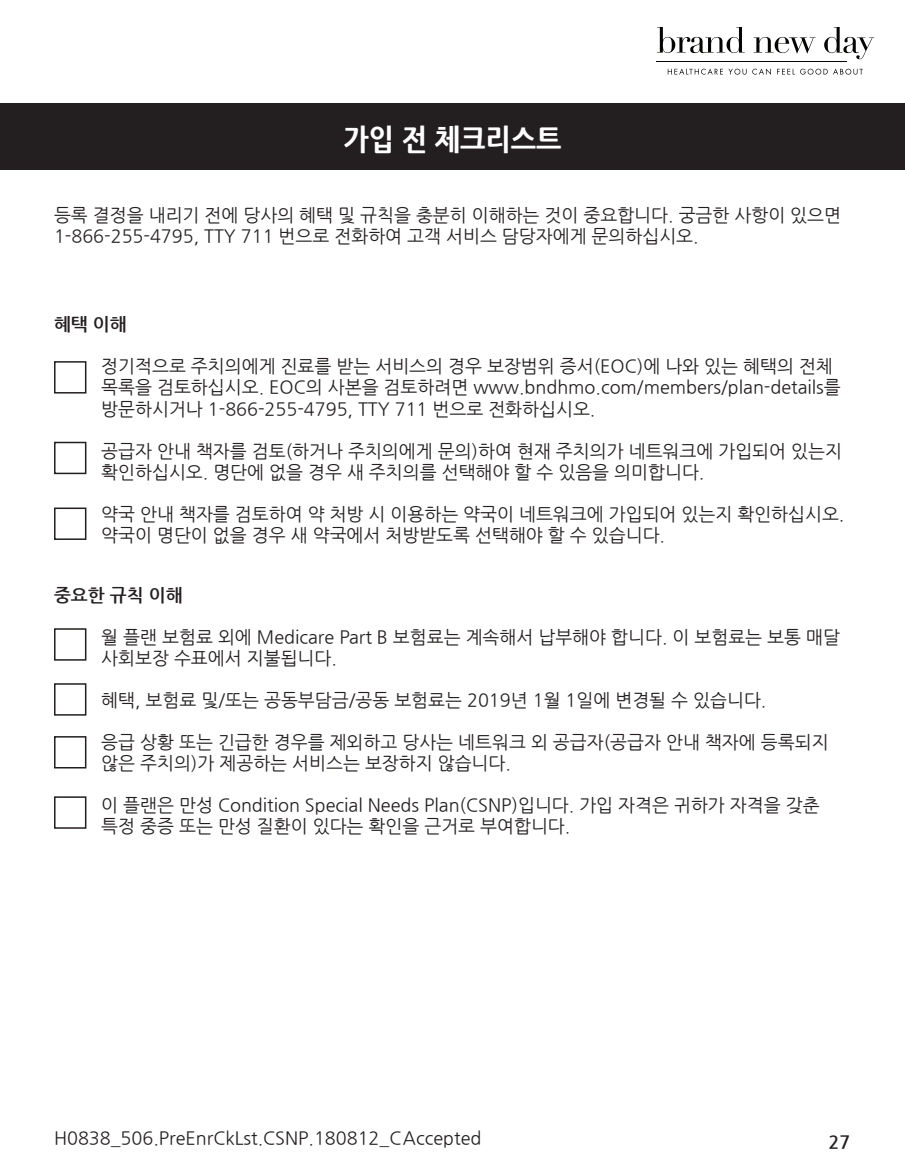
<style>
.page{position:relative;width:905px;height:1175px;background:#fff}
.page>*{position:absolute;margin:0;border:0;box-sizing:border-box;transform-origin:0 0}
.Centered_Body{font:800 30px "Nanum Gothic";color:#fff;scale:.9 1}
.t1{font:18px/21px "Nanum Gothic";color:#231f20}
.t2{font:700 18px "Nanum Gothic";color:#231f20}
</style>
<div class="page">
<div style="left:54px;top:361px;width:32px;height:32px;border:2px solid #231f20"></div>
<div style="left:54px;top:628px;width:32px;height:32px;border:2px solid #231f20"></div>
<div style="left:54px;top:442px;width:32px;height:32px;border:2px solid #231f20"></div>
<div style="left:54px;top:736px;width:32px;height:32px;border:2px solid #231f20"></div>
<div style="left:54px;top:683px;width:32px;height:32px;border:2px solid #231f20"></div>
<div style="left:54px;top:507px;width:32px;height:33px;border:2px solid #231f20"></div>
<div style="left:54px;top:796px;width:32px;height:32px;border:2px solid #231f20"></div>
<div style="left:0;top:103px;width:904px;height:67px;background:#231f20"></div>
<svg style="left:657px;top:27px;width:87px;height:26px"></svg>
<svg style="left:753px;top:37px;width:62px;height:17px"></svg>
<svg style="left:824px;top:27px;width:50px;height:32px"></svg>
<hr style="left:656px;top:61px;width:191px;height:1px;background:#040503">
<svg style="left:667px;top:69px;width:79px;height:6px"></svg>
<svg style="left:752px;top:69px;width:19px;height:6px"></svg>
<svg style="left:777px;top:69px;width:17px;height:5px"></svg>
<svg style="left:800px;top:69px;width:27px;height:6px"></svg>
<svg style="left:833px;top:69px;width:29px;height:6px"></svg>
<p class="Centered_Body" style="left:343px;top:123px;width:244px">가입 전 체크리스트</p>
<p class="t1" style="left:54px;top:204px;width:788px;line-height:21.6px">등록 결정을 내리기 전에 당사의 혜택 및 규칙을 충분히 이해하는 것이 중요합니다. 궁금한 사항이 있으면<br>1-866-255-4795, TTY 711 번으로 전화하여 고객 서비스 담당자에게 문의하십시오.</p>
<p class="t2" style="left:54px;top:316px;width:74px">혜택 이해</p>
<p class="t1" style="left:101px;top:356px;width:741px">정기적으로 주치의에게 진료를 받는 서비스의 경우 보장범위 증서(EOC)에 나와 있는 혜택의 전체 목록을 검토하십시오. EOC의 사본을 검토하려면 www.bndhmo.com/members/plan-details를 방문하시거나 1-866-255-4795, TTY 711 번으로 전화하십시오.</p>
<p class="t1" style="left:101px;top:441px;width:742px">공급자 안내 책자를 검토(하거나 주치의에게 문의)하여 현재 주치의가 네트워크에 가입되어 있는지 확인하십시오. 명단에 없을 경우 새 주치의를 선택해야 할 수 있음을 의미합니다.</p>
<p class="t1" style="left:101px;top:504px;width:744px">약국 안내 책자를 검토하여 약 처방 시 이용하는 약국이 네트워크에 가입되어 있는지 확인하십시오. 약국이 명단이 없을 경우 새 약국에서 처방받도록 선택해야 할 수 있습니다.</p>
<p class="t2" style="left:54px;top:586px;width:130px">중요한 규칙 이해</p>
<p class="t1" style="left:101px;top:626px;width:740px">월 플랜 보험료 외에 Medicare Part B 보험료는 계속해서 납부해야 합니다. 이 보험료는 보통 매달 사회보장 수표에서 지불됩니다.</p>
<p class="t1" style="left:101px;top:689px;width:666px">혜택, 보험료 및/또는 공동부담금/공동 보험료는 2019년 1월 1일에 변경될 수 있습니다.</p>
<p class="t1" style="left:101px;top:731px;width:728px">응급 상황 또는 긴급한 경우를 제외하고 당사는 네트워크 외 공급자(공급자 안내 책자에 등록되지 않은 주치의)가 제공하는 서비스는 보장하지 않습니다.</p>
<p class="t1" style="left:101px;top:794px;width:719px">이 플랜은 만성 Condition Special Needs Plan(CSNP)입니다. 가입 자격은 귀하가 자격을 갖춘 특정 중증 또는 만성 질환이 있다는 확인을 근거로 부여합니다.</p>
<p class="t1" style="left:54px;top:1128px;width:429px">H0838_506.PreEnrCkLst.CSNP.180812_C Accepted</p>
<p class="t2" style="left:828px;top:1133px;width:23px">27</p>
</div>
